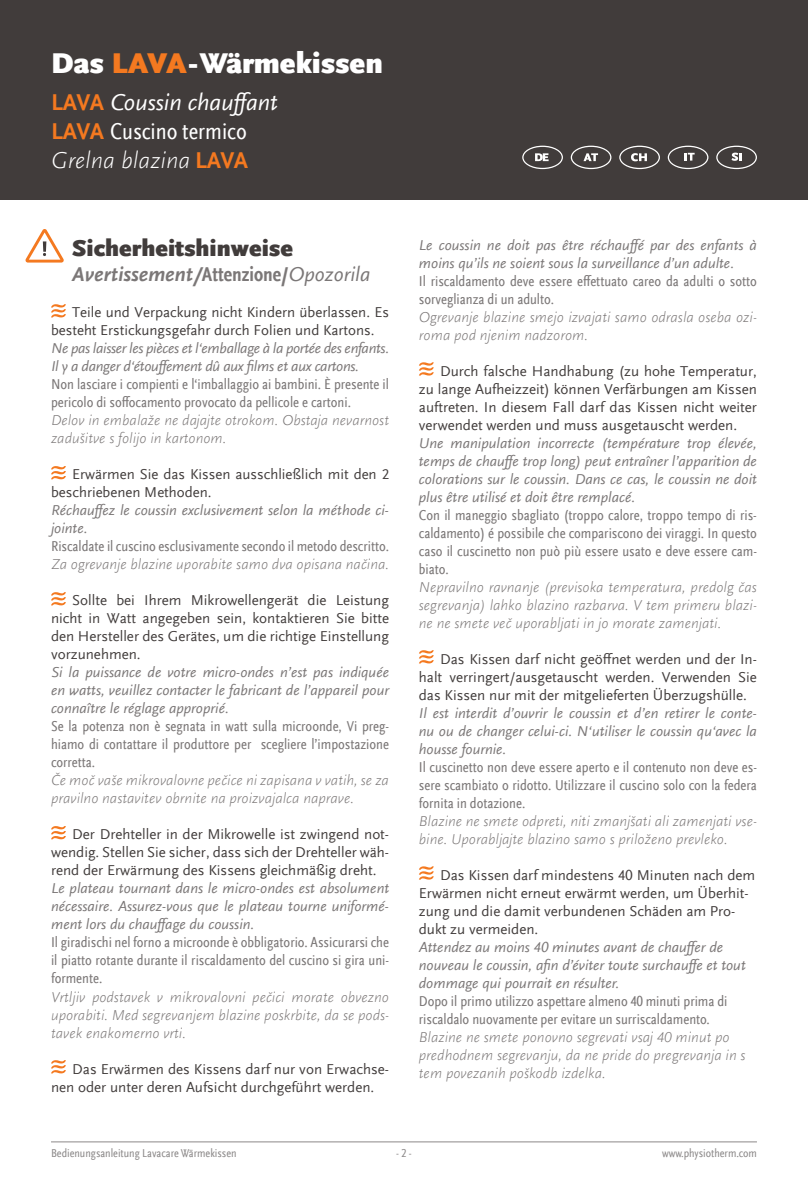
<style>
.page{position:relative;width:808px;height:1178px;background:#fff}
.page>*{position:absolute;margin:0;border:0;box-sizing:border-box;transform-origin:0 0}
.t1{font:900 30px "Scala Sans Offc Pro";color:#fff}
.t2{font:900 30px "Scala Sans Offc Pro";color:#f47920}
.t3{font:italic 24px/28.8px "Scala Sans Offc Pro";color:#fff}
.t4{font:900 24px "Scala Sans Offc Pro";color:#413c3b}
.t5{font:italic 700 21px "Scala Sans Offc Pro";color:#7b7777}
.t6{font:15px/18px "Scala Sans Offc Pro";color:#413c3b}
.t7{font:condensed 15px/18px "Scala Sans Offc Pro";color:#7b7777;text-align:justify}
.t8{font:italic 15px/18px "Scala Sans Offc Pro";color:#7b7777;text-align:justify}
.t9{font:italic 300 15px/18px "Scala Sans Offc Pro";color:#7b7777}
.t10{font:italic 15px/18px "Scala Sans Offc Pro";letter-spacing:-.02em;color:#7b7777}
.t11{font:condensed 12px "Scala Sans Offc Pro";color:#8c8989}
.s1{color:#fff}
.s2{font-weight:700;font-style:normal;color:#f47920}
.s3{font-style:normal;font-stretch:condensed}
.s4{font-weight:300}
.s5{font-weight:400}
</style>
<div class="page">
<hr style="left:51px;top:1141px;width:706px;height:1px;background:#8c8989">
<div style="left:0;top:0;width:808px;height:200px;background:#413c3b"></div>
<svg style="left:571px;top:146px;width:40px;height:23px"></svg>
<svg style="left:522px;top:146px;width:41px;height:23px"></svg>
<svg style="left:619px;top:146px;width:41px;height:23px"></svg>
<svg style="left:668px;top:146px;width:40px;height:23px"></svg>
<svg style="left:716px;top:146px;width:41px;height:23px"></svg>
<svg style="left:25px;top:229px;width:39px;height:34px"></svg>
<svg style="left:51px;top:304px;width:15px;height:13px"></svg>
<svg style="left:51px;top:466px;width:15px;height:13px"></svg>
<svg style="left:51px;top:592px;width:15px;height:13px"></svg>
<svg style="left:51px;top:826px;width:15px;height:13px"></svg>
<svg style="left:51px;top:1060px;width:15px;height:13px"></svg>
<svg style="left:419px;top:362px;width:15px;height:13px"></svg>
<svg style="left:419px;top:650px;width:15px;height:13px"></svg>
<svg style="left:419px;top:866px;width:15px;height:13px"></svg>
<h1 class="t2" style="left:51px;top:46px;width:98px"><span class="s1">Das</span> LAVA</h1>
<h1 class="t1" style="left:188px;top:46px;width:196px">-Wärmekissen</h1>
<h2 class="t3" style="left:51px;top:88px;width:228px"><span class="s2">LAVA</span> Coussin chauffant<br><span class="s2">LAVA</span> <span class="s3">Cuscino termico<br></span><span class="s4">Grelna blazina</span> <span class="s2">LAVA</span></h2>
<h2 class="t4" style="left:72px;top:235px;width:222px">Sicherheitshinweise</h2>
<h3 class="t5" style="left:72px;top:262px;width:300px">Avertissement/<span class="s3">Attenzione/</span><span class="s5">Opozorila</span></h3>
<p class="t6" style="left:51px;top:304px;width:340px;text-indent:21px">Teile und Verpackung nicht Kindern überlassen. Es besteht Erstickungsgefahr durch Folien und Kartons.</p>
<p class="t10" style="left:51px;top:339px;width:340px">Ne pas laisser les pièces et l‘emballage à la portée des enfants.<br>Il y a danger d‘étouffement dû aux films et aux cartons.</p>
<p class="t7" style="left:51px;top:376px;width:339px">Non lasciare i compienti e l‘imballaggio ai bambini. È presente il pericolo di soffocamento provocato da pellicole e cartoni.</p>
<p class="t9" style="left:51px;top:411px;width:340px">Delov in embalaže ne dajajte otrokom. Obstaja nevarnost zadušitve s folijo in kartonom.</p>
<p class="t6" style="left:51px;top:466px;width:340px;text-indent:21px">Erwärmen Sie das Kissen ausschließlich mit den 2 beschriebenen Methoden.</p>
<p class="t8" style="left:51px;top:501px;width:340px">Réchauffez le coussin exclusivement selon la méthode ci&shy;jointe.</p>
<p class="t7" style="left:51px;top:538px;width:340px">Riscaldate il cuscino esclusivamente secondo il metodo descritto.</p>
<p class="t9" style="left:51px;top:555px;width:340px">Za ogrevanje blazine uporabite samo dva opisana načina.</p>
<p class="t6" style="left:51px;top:592px;width:340px;text-align:justify;text-indent:21px">Sollte bei Ihrem Mikrowellengerät die Leistung nicht in Watt angegeben sein, kontaktieren Sie bitte den Hersteller des Gerätes, um die richtige Einstellung vorzunehmen.</p>
<p class="t8" style="left:51px;top:663px;width:340px">Si la puissance de votre micro-ondes n’est pas indiquée en watts, veuillez contacter le fabricant de l’appareil pour connaître le réglage approprié.</p>
<p class="t7" style="left:51px;top:718px;width:340px">Se la potenza non è segnata in watt sulla microonde, Vi preg&shy;hiamo di contattare il produttore per scegliere l’impostazione corretta.</p>
<p class="t9" style="left:51px;top:771px;width:339px">Če moč vaše mikrovalovne pečice ni zapisana v vatih, se za pravilno nastavitev obrnite na proizvajalca naprave.</p>
<p class="t6" style="left:51px;top:826px;width:340px;text-align:justify;text-indent:21px">Der Drehteller in der Mikrowelle ist zwingend not&shy;wendig. Stellen Sie sicher, dass sich der Drehteller wäh&shy;rend der Erwärmung des Kissens gleichmäßig dreht.</p>
<p class="t8" style="left:51px;top:879px;width:340px">Le plateau tournant dans le micro-ondes est absolument nécessaire. Assurez-vous que le plateau tourne uniformé&shy;ment lors du chauffage du coussin.</p>
<p class="t7" style="left:51px;top:934px;width:340px">Il giradischi nel forno a microonde è obbligatorio. Assicurarsi che il piatto rotante durante il riscaldamento del cuscino si gira uni&shy;formente.</p>
<p class="t9" style="left:51px;top:987px;width:340px;text-align:justify">Vrtljiv podstavek v mikrovalovni pečici morate obvezno uporabiti. Med segrevanjem blazine poskrbite, da se pods&shy;tavek enakomerno vrti.</p>
<p class="t6" style="left:51px;top:1060px;width:339px;text-indent:21px">Das Erwärmen des Kissens darf nur von Erwachse&shy;nen oder unter deren Aufsicht durchgeführt werden.</p>
<p class="t8" style="left:419px;top:236px;width:340px">Le coussin ne doit pas être réchauffé par des enfants à moins qu’ils ne soient sous la surveillance d’un adulte.</p>
<p class="t7" style="left:419px;top:272px;width:339px">Il riscaldamento deve essere effettuato careo da adulti o sotto sorveglianza di un adulto.</p>
<p class="t9" style="left:419px;top:308px;width:340px">Ogrevanje blazine smejo izvajati samo odrasla oseba ozi&shy;roma pod njenim nadzorom.</p>
<p class="t6" style="left:419px;top:362px;width:340px;text-align:justify;text-indent:21px">Durch falsche Handhabung (zu hohe Temperatur, zu lange Aufheizzeit) können Verfärbungen am Kissen auftreten. In diesem Fall darf das Kissen nicht weiter verwendet werden und muss ausgetauscht werden.</p>
<p class="t8" style="left:419px;top:434px;width:340px">Une manipulation incorrecte (température trop élevée, temps de chauffe trop long) peut entraîner l’apparition de colorations sur le coussin. Dans ce cas, le coussin ne doit plus être utilisé et doit être remplacé.</p>
<p class="t7" style="left:419px;top:506px;width:340px">Con il maneggio sbagliato (troppo calore, troppo tempo di ris&shy;caldamento) é possibile che compariscono dei viraggi. In questo caso il cuscinetto non può più essere usato e deve essere cam&shy;biato.</p>
<p class="t9" style="left:419px;top:578px;width:340px;text-align:justify">Nepravilno ravnanje (previsoka temperatura, predolg čas segrevanja) lahko blazino razbarva. V tem primeru blazi&shy;ne ne smete več uporabljati in jo morate zamenjati.</p>
<p class="t6" style="left:419px;top:650px;width:340px;text-align:justify;text-indent:21px">Das Kissen darf nicht geöffnet werden und der In&shy;halt verringert/ausgetauscht werden. Verwenden Sie das Kissen nur mit der mitgelieferten Überzugshülle.</p>
<p class="t8" style="left:419px;top:704px;width:340px">Il est interdit d’ouvrir le coussin et d’en retirer le conte&shy;nu ou de changer celui-ci. N‘utiliser le coussin qu‘avec la housse fournie.</p>
<p class="t7" style="left:419px;top:758px;width:340px">Il cuscinetto non deve essere aperto e il contenuto non deve es&shy;sere scambiato o ridotto. Utilizzare il cuscino solo con la federa fornita in dotazione.</p>
<p class="t9" style="left:419px;top:812px;width:340px">Blazine ne smete odpreti, niti zmanjšati ali zamenjati vse&shy;bine. Uporabljajte blazino samo s priloženo prevleko.</p>
<p class="t6" style="left:419px;top:866px;width:338px;text-indent:21px">Das Kissen darf mindestens 40 Minuten nach dem Erwärmen nicht erneut erwärmt werden, um Überhit&shy;zung und die damit verbundenen Schäden am Pro&shy;dukt zu vermeiden.</p>
<p class="t8" style="left:419px;top:938px;width:328px;text-align:left">Attendez au moins 40 minutes avant de chauffer de nouveau le coussin, afin d’éviter toute surchauffe et tout dommage qui pourrait en résulter.</p>
<p class="t7" style="left:419px;top:992px;width:310px">Dopo il primo utilizzo aspettare almeno 40 minuti prima di riscaldalo nuovamente per evitare un surriscaldamento.</p>
<p class="t9" style="left:419px;top:1028px;width:328px">Blazine ne smete ponovno segrevati vsaj 40 minut po predhodnem segrevanju, da ne pride do pregrevanja in s tem povezanih poškodb izdelka.</p>
<p class="t11" style="left:51px;top:1146px;width:187px">Bedienungsanleitung Lavacare Wärmekissen</p>
<p class="t11" style="left:396px;top:1146px;width:17px">- 2 -</p>
<p class="t11" style="left:662px;top:1146px;width:96px">www.physiotherm.com</p>
</div>
